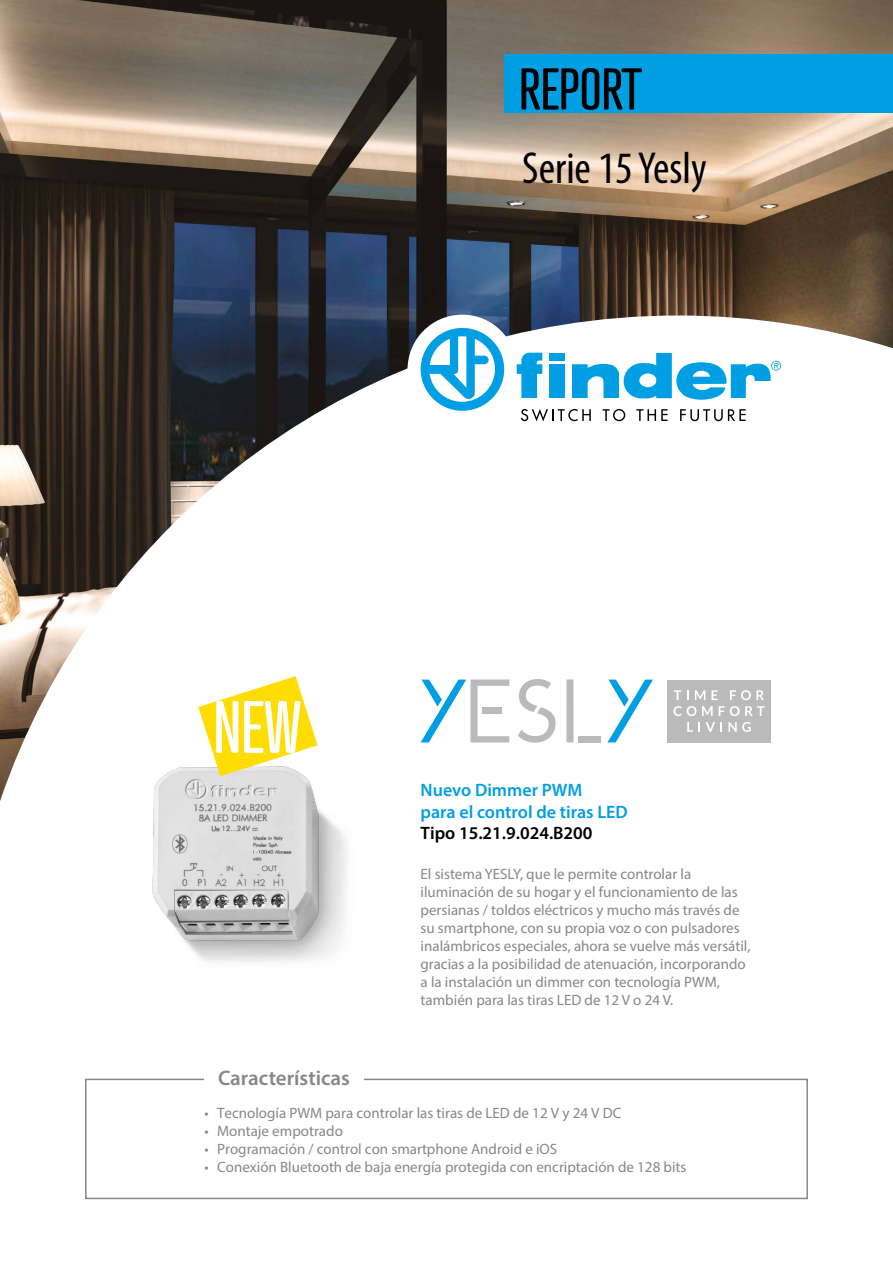
<style>
.page{position:relative;width:893px;height:1263px;background:#fff}
.page>*{position:absolute;margin:0;border:0;box-sizing:border-box;transform-origin:0 0}
.t1{font:57px "Atrament Std";color:#000}
.t2{font:condensed 45px "Myriad Pro";color:#000}
.t3{font:600 21px "Myriad Pro";color:#878787}
.t4{font:600 18px/21.6px "Myriad Pro";color:#009fe3}
.t5{font:600 18px "Myriad Pro";color:#000}
.t6{font:15px/18px "Myriad Pro";color:#878787}
</style>
<div class="page">
<img style="left:0;top:0;width:893px;height:801px">
<div style="left:504px;top:54px;width:389px;height:58px;background:#009fe3"></div>
<div style="left:408px;top:315px;width:109px;height:109px;background:#fff;border-radius:50%"></div>
<svg style="left:421px;top:328px;width:83px;height:83px"></svg>
<svg style="left:572px;top:353px;width:209px;height:47px"></svg>
<svg style="left:517px;top:353px;width:25px;height:45px"></svg>
<div style="left:549px;top:364px;width:15px;height:34px;background:#009fe3"></div>
<div style="left:549px;top:353px;width:15px;height:7px;background:#009fe3"></div>
<svg style="left:521px;top:409px;width:70px;height:12px"></svg>
<svg style="left:603px;top:409px;width:22px;height:12px"></svg>
<svg style="left:636px;top:409px;width:32px;height:12px"></svg>
<svg style="left:680px;top:409px;width:66px;height:12px"></svg>
<div style="left:85px;top:1079px;width:723px;height:120px;border:2px solid #878787"></div>
<div style="left:204px;top:1069px;width:160px;height:16px;background:#fff"></div>
<div style="left:667px;top:680px;width:104px;height:62px;background:#bababa"></div>
<svg style="left:674px;top:690px;width:7px;height:10px"></svg>
<svg style="left:687px;top:690px;width:2px;height:10px"></svg>
<svg style="left:695px;top:690px;width:10px;height:10px"></svg>
<svg style="left:711px;top:690px;width:7px;height:10px"></svg>
<svg style="left:730px;top:690px;width:34px;height:10px"></svg>
<svg style="left:673px;top:706px;width:23px;height:10px"></svg>
<svg style="left:702px;top:706px;width:11px;height:10px"></svg>
<svg style="left:719px;top:706px;width:45px;height:10px"></svg>
<svg style="left:687px;top:722px;width:13px;height:10px"></svg>
<svg style="left:706px;top:722px;width:16px;height:10px"></svg>
<svg style="left:728px;top:722px;width:23px;height:10px"></svg>
<div style="left:566px;top:679px;width:7px;height:63px;background:#bababa"></div>
<div style="left:578px;top:736px;width:22px;height:6px;background:#bababa"></div>
<svg style="left:421px;top:679px;width:88px;height:63px"></svg>
<svg style="left:518px;top:679px;width:38px;height:63px"></svg>
<svg style="left:607px;top:680px;width:46px;height:62px"></svg>
<img style="left:145px;top:758px;width:210px;height:205px">
<svg style="left:198px;top:676px;width:120px;height:100px"></svg>
<h1 class="t1" style="left:519px;top:53px;width:124px">REPORT</h1>
<h2 class="t2" style="left:522px;top:140px;width:186px">Serie 15 Yesly</h2>
<h3 class="t3" style="left:218px;top:1065px;width:133px">Características</h3>
<p class="t4" style="left:421px;top:779px;width:209px">Nuevo Dimmer PWM<br>para el control de tiras LED</p>
<p class="t5" style="left:421px;top:822px;width:173px">Tipo 15.21.9.024.B200</p>
<p class="t6" style="left:421px;top:864px;width:331px">El sistema YESLY, que le permite controlar la iluminación de su hogar y el funcionamiento de las persianas / toldos eléctricos y mucho más través de su smartphone, con su propia voz o con pulsadores inalámbricos especiales, ahora se vuelve más versátil, gracias a la posibilidad de atenuación, incorporando a la instalación un dimmer con tecnología PWM, también para las tiras LED de 12 V o 24 V.</p>
<p class="t6" style="left:204px;top:1103px;width:419px">• Tecnología PWM para controlar las tiras de LED de 12 V y 24 V DC</p>
<p class="t6" style="left:204px;top:1121px;width:140px">• Montaje empotrado</p>
<p class="t6" style="left:204px;top:1139px;width:354px">• Programación / control con smartphone Android e iOS</p>
<p class="t6" style="left:204px;top:1157px;width:484px">• Conexión Bluetooth de baja energía protegida con encriptación de 128 bits</p>
</div>
